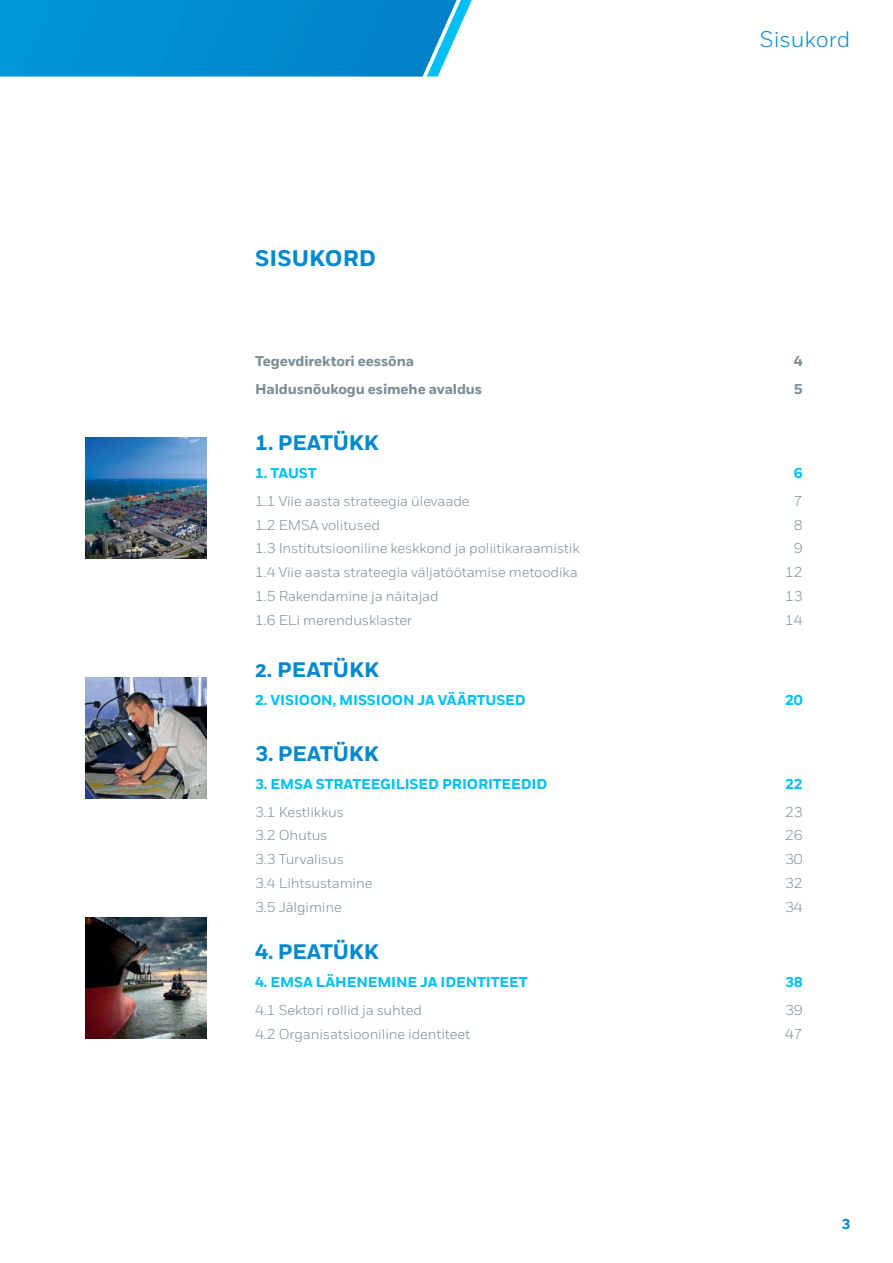
<style>
.page{position:relative;width:893px;height:1263px;background:#fff}
.page>*{position:absolute;margin:0;border:0;box-sizing:border-box;transform-origin:0 0}
.t1{font:300 22.5px "Fort";color:#0089cf}
.t2{font:700 22.5px "Fort";color:#0089cf}
.t3{font:700 21px "Fort";letter-spacing:-.01em;color:#0089cf}
.t4{font:300 14.25px "Fort";letter-spacing:-.01em;color:#7b8d97}
.t5{font:700 14.25px "Fort";letter-spacing:-.01em;color:#00c0f3}
.t6{font:700 14.25px "Fort";letter-spacing:-.01em;color:#7b8d97}
.t7{font:700 14.25px "Fort";color:#0089cf}
</style>
<div class="page">
<svg style="left:0;top:0;width:472px;height:77px;background:#0c92d3"></svg>
<img style="left:85px;top:677px;width:121px;height:122px">
<img style="left:85px;top:918px;width:121px;height:121px">
<img style="left:85px;top:437px;width:121px;height:121px">
<h1 class="t2" style="left:255px;top:244px;width:122px">SISUKORD</h1>
<h1 class="t1" style="left:760px;top:26px;width:92px">Sisukord</h1>
<p class="t6" style="left:255px;top:352px;width:160px">Tegevdirektori eessõna</p>
<p class="t6" style="left:794px;top:352px;width:10px">4</p>
<p class="t6" style="left:255px;top:380px;width:229px">Haldusnõukogu esimehe avaldus</p>
<p class="t6" style="left:794px;top:380px;width:10px">5</p>
<h2 class="t3" style="left:255px;top:430px;width:125px">1. PEATÜKK</h2>
<p class="t5" style="left:255px;top:464px;width:63px">1. TAUST</p>
<p class="t5" style="left:794px;top:464px;width:10px">6</p>
<p class="t4" style="left:255px;top:492px;width:216px">1.1 Viie aasta strateegia ülevaade</p>
<p class="t4" style="left:794px;top:492px;width:10px">7</p>
<p class="t4" style="left:255px;top:516px;width:127px">1.2 EMSA volitused</p>
<p class="t4" style="left:794px;top:516px;width:10px">8</p>
<p class="t4" style="left:255px;top:540px;width:326px">1.3 Institutsiooniline keskkond ja poliitikaraamistik</p>
<p class="t4" style="left:794px;top:540px;width:10px">9</p>
<p class="t4" style="left:255px;top:564px;width:324px">1.4 Viie aasta strateegia väljatöötamise metoodika</p>
<p class="t4" style="left:785px;top:564px;width:19px">12</p>
<p class="t4" style="left:255px;top:587px;width:185px">1.5 Rakendamine ja näitajad</p>
<p class="t4" style="left:785px;top:587px;width:19px">13</p>
<p class="t4" style="left:255px;top:611px;width:158px">1.6 ELi merendusklaster</p>
<p class="t4" style="left:785px;top:611px;width:19px">14</p>
<h2 class="t3" style="left:255px;top:656px;width:126px">2. PEATÜKK</h2>
<p class="t5" style="left:255px;top:691px;width:272px">2. VISIOON, MISSIOON JA VÄÄRTUSED</p>
<p class="t5" style="left:785px;top:691px;width:19px">20</p>
<h2 class="t3" style="left:255px;top:740px;width:125px">3. PEATÜKK</h2>
<p class="t5" style="left:255px;top:775px;width:294px">3. EMSA STRATEEGILISED PRIORITEEDID</p>
<p class="t5" style="left:785px;top:775px;width:19px">22</p>
<p class="t4" style="left:255px;top:803px;width:90px">3.1 Kestlikkus</p>
<p class="t4" style="left:785px;top:803px;width:19px">23</p>
<p class="t4" style="left:255px;top:827px;width:74px">3.2 Ohutus</p>
<p class="t4" style="left:785px;top:827px;width:19px">26</p>
<p class="t4" style="left:255px;top:851px;width:90px">3.3 Turvalisus</p>
<p class="t4" style="left:785px;top:851px;width:19px">30</p>
<p class="t4" style="left:255px;top:874px;width:119px">3.4 Lihtsustamine</p>
<p class="t4" style="left:785px;top:874px;width:19px">32</p>
<p class="t4" style="left:255px;top:898px;width:88px">3.5 Jälgimine</p>
<p class="t4" style="left:785px;top:898px;width:19px">34</p>
<h2 class="t3" style="left:255px;top:939px;width:125px">4. PEATÜKK</h2>
<p class="t5" style="left:255px;top:973px;width:274px">4. EMSA LÄHENEMINE JA IDENTITEET</p>
<p class="t5" style="left:785px;top:973px;width:19px">38</p>
<p class="t4" style="left:255px;top:1002px;width:168px">4.1 Sektori rollid ja suhted</p>
<p class="t4" style="left:785px;top:1002px;width:19px">39</p>
<p class="t4" style="left:255px;top:1025px;width:216px">4.2 Organisatsiooniline identiteet</p>
<p class="t4" style="left:785px;top:1025px;width:19px">47</p>
<p class="t7" style="left:841px;top:1215px;width:10px">3</p>
</div>
